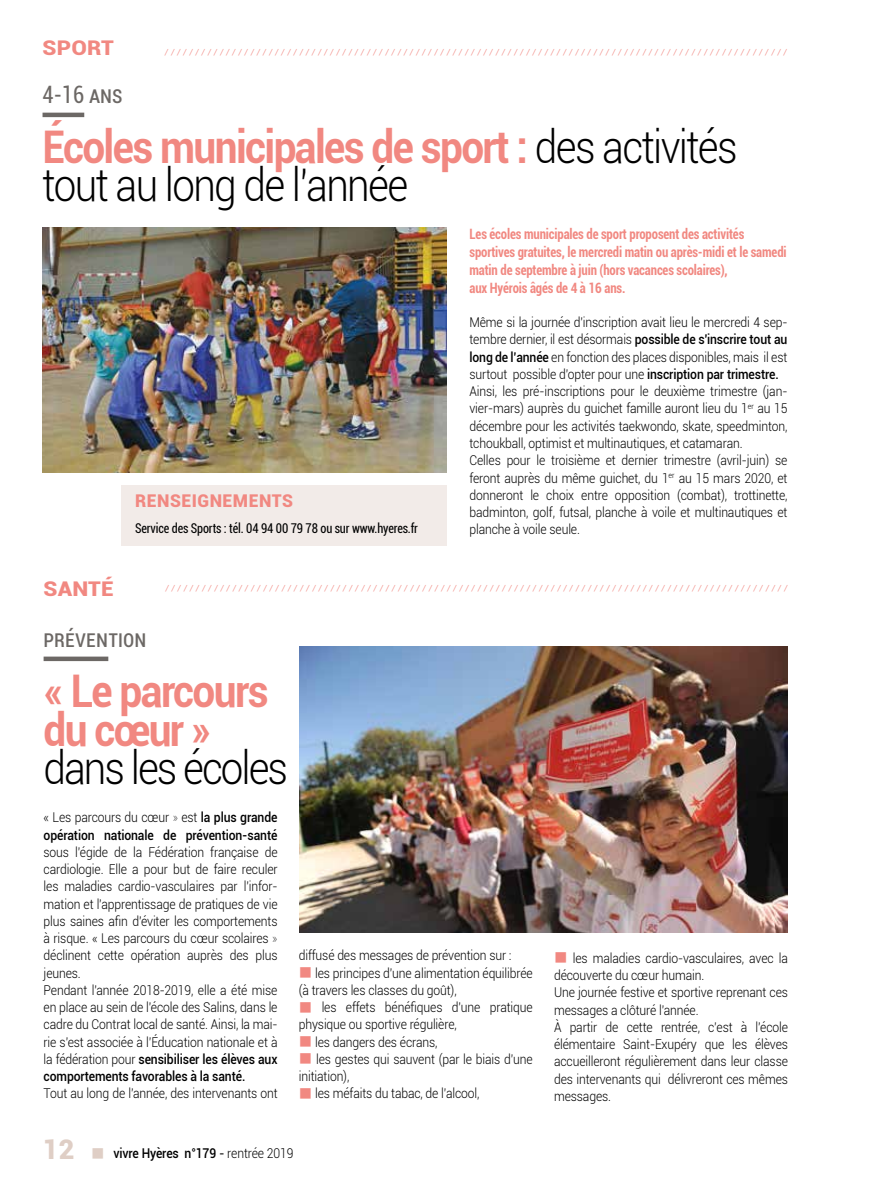
<style>
.page{position:relative;width:872px;height:1191px;background:#fff}
.page>*{position:absolute;margin:0;border:0;box-sizing:border-box;transform-origin:0 0}
.t1{font:300 45px/37.5px "Roboto";letter-spacing:-.04em;color:#000;scale:.9 1}
.t2{font:700 45px/39px "Roboto";letter-spacing:-.04em;color:#f18881;scale:.9 1}
.t3{font:condensed 24px "Roboto";color:#6c6865;scale:.9 1}
.t4{font:900 20.25px "Roboto";letter-spacing:.01em;color:#f18881;scale:1.11 1}
.t5{font:900 17.55px "Roboto";letter-spacing:.03em;color:#f18881}
.t6{font:700 condensed 14.25px/18px "Roboto";letter-spacing:-.01em;color:#f18881;scale:.9 1}
.t7{font:300 13.5px/17.2px "Roboto";letter-spacing:-.01em;color:#000;scale:.9 1}
.t8{font:500 13.5px/17.2px "Roboto";letter-spacing:-.01em;color:#000;scale:.9 1}
.t9{font:condensed 13.5px "Roboto";letter-spacing:-.01em;color:#000;scale:.9 1}
.t10{font:300 8.4px "Roboto";color:#f18881;scale:1.29 1}
.s1{font-weight:700;color:#f18881}
.s2{font-weight:500}
.s3{font-weight:300}
.s4{font-weight:100}
.s5{color:#f18881}
.s6{font-weight:900;font-size:27px;color:#dfcec5}
.s7{color:#dfcec5}
.s8{font-weight:400}
</style>
<div class="page">
<div style="left:121px;top:485px;width:326px;height:61px;background:#f2ebe8"></div>
<img style="left:299px;top:646px;width:488px;height:286px">
<div style="left:44px;top:656px;width:64px;height:5px;background:#6c6865"></div>
<hr style="left:43px;top:113px;width:41px;height:4px;background:#6c6865">
<img style="left:43px;top:228px;width:403px;height:245px">
<h3 class="t4" style="left:43px;top:33px;width:66px">SPORT</h3>
<p class="t10" style="left:165px;top:46px;width:484px">//////////////////////////////////////////////////////////////////////////////////////////////////////</p>
<h2 class="t3" style="left:43px;top:78px;width:91px">4-16 ans</h2>
<h1 class="t1" style="left:43px;top:127px;width:774px"><span class="s1">Écoles municipales de sport :</span> des activités tout au long de l’année</h1>
<h3 class="t4" style="left:44px;top:574px;width:65px">SANTÉ</h3>
<p class="t5" style="left:135px;top:488px;width:159px">RENSEIGNEMENTS</p>
<p class="t9" style="left:135px;top:518px;width:316px">Service des Sports : tél. 04 94 00 79 78 ou sur www.hyeres.fr</p>
<p class="t6" style="left:469px;top:224px;width:354px">Les écoles municipales de sport proposent des activités sportives gratuites, le mercredi matin ou après-midi et le samedi matin de septembre à juin (hors vacances scolaires),<br>aux Hyérois âgés de 4 à 16 ans.</p>
<p class="t7" style="left:469px;top:313px;width:355px">Même si la journée d'inscription avait lieu le mercredi 4 sep&shy;tembre dernier, il est désormais <span class="s2">possible de s'inscrire tout au long de l’année</span> en fonction des places disponibles, mais il est surtout possible d'opter pour une <span class="s2">inscription par trimestre.<br></span>Ainsi, les pré-inscriptions pour le deuxième trimestre (jan&shy;vier-mars) auprès du guichet famille auront lieu du 1<sup>er</sup> au 15 décembre pour les activités taekwondo, skate, speedminton, tchoukball, optimist et multinautiques, et catamaran.<br>Celles pour le troisième et dernier trimestre (avril-juin) se feront auprès du même guichet, du 1<sup>er</sup> au 15 mars 2020, et donneront le choix entre opposition (combat), trottinette, badminton, golf, futsal, planche à voile et multinautiques et planche à voile seule.</p>
<p class="t10" style="left:165px;top:582px;width:484px">//////////////////////////////////////////////////////////////////////////////////////////////////////</p>
<h2 class="t3" style="left:44px;top:621px;width:116px">prévention</h2>
<h1 class="t2" style="left:44px;top:670px;width:251px">« Le parcours du cœur »</h1>
<h1 class="t1" style="left:44px;top:747px;width:273px">dans les écoles</h1>
<p class="t8" style="left:44px;top:808px;width:261px"><span class="s3">« Les parcours du cœur</span> <span class="s4">»</span> <span class="s3">est</span> la plus grande opération nationale de prévention-santé</p>
<p class="t7" style="left:44px;top:843px;width:261px">sous l'égide de la Fédération française de cardiologie. Elle a pour but de faire reculer les maladies cardio-vasculaires par l'infor&shy;mation et l'apprentissage de pratiques de vie plus saines afin d'éviter les comportements à risque. « Les parcours du cœur scolaires <span class="s4">» </span>déclinent cette opération auprès des plus jeunes.<br>Pendant l'année 2018-2019, elle a été mise en place au sein de l'école des Salins, dans le cadre du Contrat local de santé. Ainsi, la mai&shy;rie s'est associée à l’Éducation nationale et à la fédération pour <span class="s2">sensibiliser les élèves aux comportements favorables à la santé.</span></p>
<p class="t7" style="left:44px;top:1084px;width:261px">Tout au long de l'année, des intervenants ont</p>
<p class="t7" style="left:299px;top:946px;width:238px">diffusé des messages de prévention sur :</p>
<p class="t7" style="left:299px;top:963px;width:261px"><span class="s5">■</span> les principes d'une alimentation équilibrée (à travers les classes du goût),</p>
<p class="t7" style="left:299px;top:998px;width:261px"><span class="s5">■</span> les effets bénéfiques d'une pratique physique ou sportive régulière,</p>
<p class="t7" style="left:299px;top:1032px;width:156px"><span class="s5">■</span> les dangers des écrans,</p>
<p class="t7" style="left:299px;top:1050px;width:261px"><span class="s5">■</span> les gestes qui sauvent (par le biais d'une initiation),</p>
<p class="t7" style="left:299px;top:1084px;width:202px"><span class="s5">■</span> les méfaits du tabac, de l'alcool,</p>
<p class="t8" style="left:43px;top:1144px;width:280px"><span class="s6">12</span> <span class="s7">■</span> vivre Hyères n°179 <span class="s8">-</span> <span class="s3">rentrée 2019</span></p>
<p class="t7" style="left:554px;top:949px;width:261px"><span class="s5">■</span> les maladies cardio-vasculaires, avec la découverte du cœur humain.<br>Une journée festive et sportive reprenant ces messages a clôturé l'année.<br>À partir de cette rentrée, c’est à l'école élémentaire Saint-Exupéry que les élèves accueilleront régulièrement dans leur classe des intervenants qui délivreront ces mêmes messages.</p>
</div>
